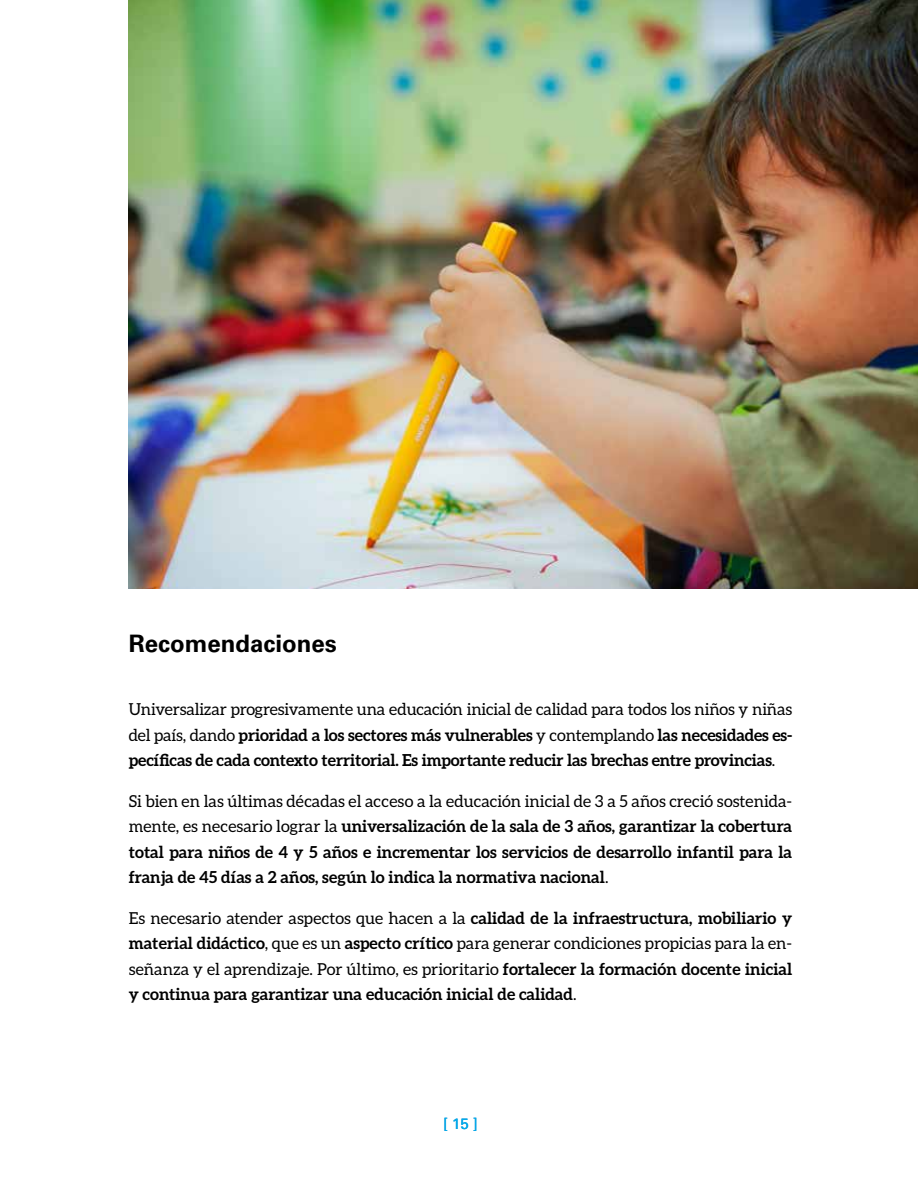
<style>
.page{position:relative;width:918px;height:1187px;background:#fff}
.page>*{position:absolute;margin:0;border:0;box-sizing:border-box;transform-origin:0 0}
.t1{font:700 24px "Univers";color:#000}
.t2{font:700 16.5px/25.5px "Aleo";color:#000;text-align:justify}
.t3{font:15px "Univers";color:#00aeef}
.s1{font-weight:400}
</style>
<div class="page">
<img style="left:129px;top:0;width:788px;height:588px">
<h1 class="t1" style="left:129px;top:629px;width:210px">Recomendaciones</h1>
<p class="t2" style="left:129px;top:695px;width:664px"><span class="s1">Universalizar progresivamente una educación inicial de calidad para todos los niños y niñas del país, dando</span> prioridad a los sectores más vulnerables <span class="s1">y contemplando</span> las necesidades es&shy;pecíficas de cada contexto territorial. Es importante reducir las brechas entre provincias<span class="s1">.</span></p>
<p class="t2" style="left:129px;top:787px;width:664px"><span class="s1">Si bien en las últimas décadas el acceso a la educación inicial de 3 a 5 años creció sostenida&shy;mente, es necesario lograr la</span> universalización de la sala de 3 años, garantizar la cobertura total para niños de 4 y 5 años e incrementar los servicios de desarrollo infantil para la franja de 45 días a 2 años, según lo indica la normativa nacional<span class="s1">.</span></p>
<p class="t2" style="left:129px;top:904px;width:664px"><span class="s1">Es necesario atender aspectos que hacen a la</span> calidad de la infraestructura, mobiliario y material didáctico<span class="s1">, que es un</span> aspecto crítico <span class="s1">para generar condiciones propicias para la en&shy;señanza y el aprendizaje. Por último, es prioritario</span> fortalecer la formación docente inicial y continua para garantizar una educación inicial de calidad<span class="s1">.</span></p>
<p class="t3" style="left:443px;top:1114px;width:36px">[ 15 ]</p>
</div>
